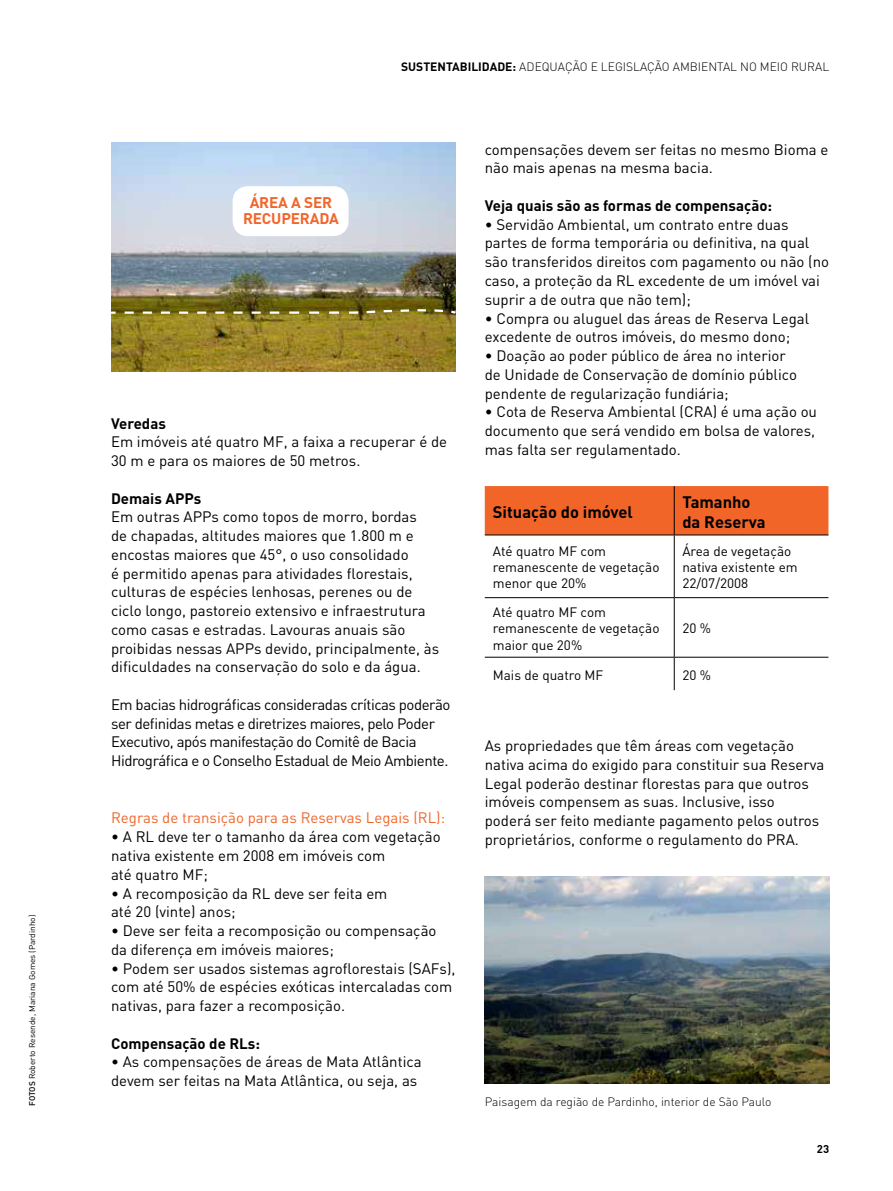
<style>
.page{position:relative;width:893px;height:1191px;background:#fff}
.page>*{position:absolute;margin:0;border:0;box-sizing:border-box;transform-origin:0 0}
.t1{font:700 16.5px/19.8px "DIN";color:#000}
.t2{font:700 15.3px/15.9px "DIN";letter-spacing:.39em;color:#f26529}
.t3{font:15px/18.8px "DIN";color:#000}
.t4{font:15px/18.8px "DIN";letter-spacing:-.03em;color:#000}
.t5{font:700 15px "DIN";color:#000}
.t6{font:15px "DIN";color:#f26529}
.t7{font:13.5px/16.2px "DIN";color:#000}
.t8{font:300 12px "DIN";color:#000}
.t9{font:700 11.25px "DIN";color:#000}
.t10{font:8.25px "DIN";color:#000}
.s1{font-weight:500}
.s2{font-weight:700}
</style>
<div class="page">
<img style="left:485px;top:876px;width:344px;height:207px">
<img style="left:111px;top:142px;width:344px;height:229px">
<div style="left:485px;top:486px;width:343px;height:48px;background:#f26529"></div>
<svg style="left:485px;top:535px;width:343px;height:155px"></svg>
<hr style="left:674px;top:486px;width:1px;height:48px;background:#000">
<hr style="left:485px;top:534px;width:189px;height:1px;background:#000">
<hr style="left:674px;top:534px;width:154px;height:1px;background:#000">
<hr style="left:674px;top:535px;width:1px;height:62px;background:#000">
<hr style="left:485px;top:597px;width:189px;height:1px;background:#000">
<hr style="left:674px;top:597px;width:154px;height:1px;background:#000">
<hr style="left:674px;top:598px;width:1px;height:59px;background:#000">
<hr style="left:485px;top:657px;width:189px;height:1px;background:#000">
<hr style="left:674px;top:657px;width:154px;height:1px;background:#000">
<hr style="left:674px;top:657px;width:1px;height:33px;background:#000">
<svg style="left:111px;top:309px;width:345px;height:6px;background:#897f3d"></svg>
<div style="left:233px;top:186px;width:116px;height:50px;background:#fff;border-radius:15px"></div>
<p class="t10" style="left:27px;top:1106px;width:193px;rotate:-90deg"><span class="s1">Fotos</span> Roberto Resende, Mariana Gomes (Pardinho)</p>
<p class="t8" style="left:401px;top:60px;width:414px"><span class="s2">Sustentabilidade:</span> Adequação e Legislação Ambiental no M eio Rural</p>
<p class="t2" style="left:243px;top:194px;width:72px;text-indent:7px">área a ser recuper</p>
<p class="t2" style="left:310px;top:210px;width:29px">ada</p>
<p class="t5" style="left:111px;top:413px;width:56px">Veredas</p>
<p class="t3" style="left:111px;top:432px;width:338px">Em imóveis até quatro MF, a faixa a recuperar é de<br>30 m e para os maiores de 50 metros.</p>
<p class="t5" style="left:111px;top:488px;width:92px">Demais APPs</p>
<p class="t3" style="left:111px;top:507px;width:330px">Em outras APPs como topos de morro, bordas<br>de chapadas, altitudes maiores que 1.800 m e encostas maiores que 45°, o uso consolidado<br>é permitido apenas para atividades florestais, culturas de espécies lenhosas, perenes ou de ciclo longo, pastoreio extensivo e infraestrutura como casas e estradas. Lavouras anuais são proibidas nessas APPs devido, principalmente, às dificuldades na conservação do solo e da água.</p>
<p class="t4" style="left:111px;top:695px;width:341px">Em bacias hidrográficas consideradas críticas poderão ser definidas metas e diretrizes maiores, pelo Poder Executivo, após manifestação do Comitê de Bacia Hidrográfica e o Conselho Estadual de Meio Ambiente.</p>
<p class="t6" style="left:111px;top:808px;width:336px">Regras de transição para as Reservas Legais (RL):</p>
<p class="t3" style="left:111px;top:827px;width:331px">• A RL deve ter o tamanho da área com vegetação nativa existente em 2008 em imóveis com<br>até quatro MF;</p>
<p class="t3" style="left:111px;top:883px;width:278px">• A recomposição da RL deve ser feita em até 20 (vinte) anos;</p>
<p class="t3" style="left:111px;top:921px;width:327px">• Deve ser feita a recomposição ou compensação da diferença em imóveis maiores;</p>
<p class="t3" style="left:111px;top:958px;width:346px">• Podem ser usados sistemas agroflorestais (SAFs), com até 50% de espécies exóticas intercaladas com nativas, para fazer a recomposição.</p>
<p class="t5" style="left:111px;top:1033px;width:150px">Compensação de RLs:</p>
<p class="t3" style="left:111px;top:1052px;width:312px">• As compensações de áreas de Mata Atlântica devem ser feitas na Mata Atlântica, ou seja, as</p>
<p class="t3" style="left:485px;top:140px;width:345px">compensações devem ser feitas no mesmo Bioma e não mais apenas na mesma bacia.</p>
<p class="t5" style="left:485px;top:196px;width:289px">Veja quais são as formas de compensação:</p>
<p class="t3" style="left:485px;top:215px;width:346px">• Servidão Ambiental, um contrato entre duas partes de forma temporária ou definitiva, na qual são transferidos direitos com pagamento ou não (no caso, a proteção da RL excedente de um imóvel vai suprir a de outra que não tem);</p>
<p class="t3" style="left:485px;top:308px;width:326px">• Compra ou aluguel das áreas de Reserva Legal excedente de outros imóveis, do mesmo dono;</p>
<p class="t3" style="left:485px;top:346px;width:314px">• Doação ao poder público de área no interior de Unidade de Conservação de domínio público pendente de regularização fundiária;</p>
<p class="t3" style="left:485px;top:402px;width:334px">• Cota de Reserva Ambiental (CRA) é uma ação ou documento que será vendido em bolsa de valores, mas falta ser regulamentado.</p>
<p class="t1" style="left:493px;top:501px;width:142px">Situação do imóvel</p>
<p class="t1" style="left:682px;top:491px;width:85px">Tamanho da Reserva</p>
<p class="t7" style="left:493px;top:543px;width:168px">Até quatro MF com remanescente de vegetação menor que 20%</p>
<p class="t7" style="left:682px;top:543px;width:117px">Área de vegetação nativa existente em<br>22/07/2008</p>
<p class="t7" style="left:493px;top:604px;width:168px">Até quatro MF com remanescente de vegetação maior que 20%</p>
<p class="t7" style="left:682px;top:620px;width:30px">20 %</p>
<p class="t7" style="left:493px;top:666px;width:112px">Mais de quatro MF</p>
<p class="t7" style="left:682px;top:666px;width:30px">20 %</p>
<p class="t3" style="left:485px;top:736px;width:341px">As propriedades que têm áreas com vegetação nativa acima do exigido para constituir sua Reserva Legal poderão destinar florestas para que outros imóveis compensem as suas. Inclusive, isso poderá ser feito mediante pagamento pelos outros proprietários, conforme o regulamento do PRA.</p>
<p class="t8" style="left:485px;top:1094px;width:288px">Paisagem da região de Pardinho, interior de São Paulo</p>
<p class="t9" style="left:817px;top:1141px;width:14px">23</p>
</div>
